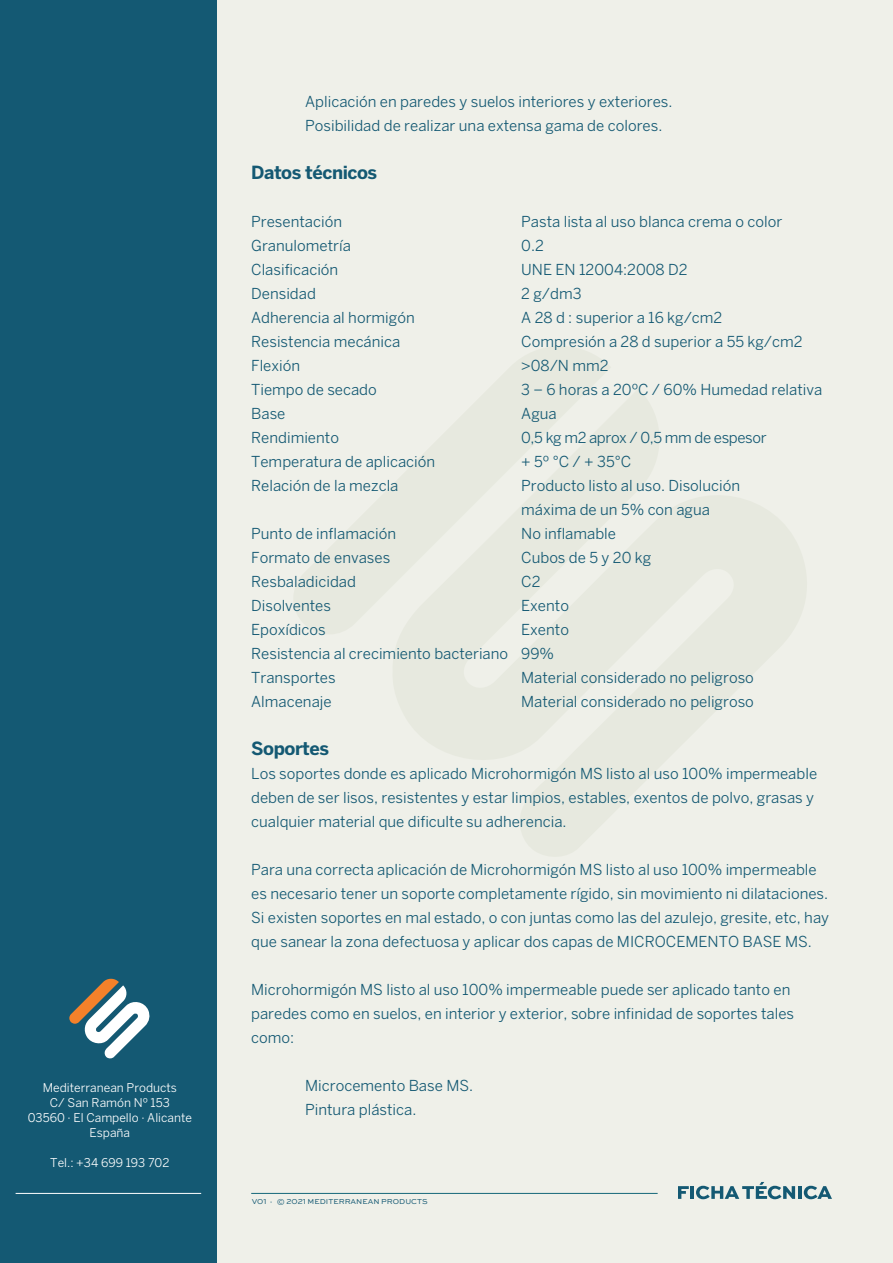
<style>
.page{position:relative;width:893px;height:1263px;background:#eff0e9}
.page>*{position:absolute;margin:0;border:0;box-sizing:border-box;transform-origin:0 0}
.t1{font:700 18px "Benton Sans";letter-spacing:-.025em;color:#145973}
.t2{font:15px/24px "Benton Sans";color:#145973}
.t3{font:15px "Benton Sans";letter-spacing:-.025em;color:#145973}
.t4{font:12px/15px "Benton Sans";color:#fff;text-align:center}
.t5{font:7.5px "Sweet Sans Pro";color:#145973}
</style>
<div class="page">
<svg style="left:678px;top:1186px;width:11px;height:13px"></svg>
<hr style="left:690px;top:1186px;width:4px;height:13px;background:#145973">
<svg style="left:696px;top:1182px;width:99px;height:17px"></svg>
<hr style="left:798px;top:1186px;width:4px;height:13px;background:#145973">
<svg style="left:804px;top:1186px;width:28px;height:13px"></svg>
<hr style="left:251px;top:1193px;width:407px;height:1px;background:#156779">
<div style="left:0;top:0;width:217px;height:1263px;background:#145973"></div>
<svg style="left:69px;top:978px;width:81px;height:81px"></svg>
<hr style="left:16px;top:1193px;width:185px;height:1px;background:#fff">
<p class="t4" style="left:28px;top:1080px;width:166px">Mediterranean Products<br>C/ San Ramón Nº 153<br>03560 · El Campello · Alicante<br>España</p>
<p class="t4" style="left:50px;top:1155px;width:121px">Tel.: +34 699 193 702</p>
<p class="t2" style="left:305px;top:89px;width:369px">Aplicación en paredes y suelos interiores y exteriores.<br>Posibilidad de realizar una extensa gama de colores.</p>
<p class="t1" style="left:251px;top:161px;width:127px">Datos técnicos</p>
<p class="t2" style="left:251px;top:209px;width:92px">Presentación</p>
<p class="t2" style="left:521px;top:209px;width:263px">Pasta lista al uso blanca crema o color</p>
<p class="t2" style="left:251px;top:233px;width:101px">Granulometría</p>
<p class="t2" style="left:521px;top:233px;width:24px">0.2</p>
<p class="t2" style="left:251px;top:257px;width:89px">Clasificación</p>
<p class="t2" style="left:521px;top:257px;width:168px">UNE EN 12004:2008 D2</p>
<p class="t2" style="left:251px;top:281px;width:66px">Densidad</p>
<p class="t2" style="left:521px;top:281px;width:62px">2 g/dm3</p>
<p class="t2" style="left:251px;top:305px;width:165px">Adherencia al hormigón</p>
<p class="t2" style="left:521px;top:305px;width:203px">A 28 d : superior a 16 kg/cm2</p>
<p class="t2" style="left:251px;top:329px;width:151px">Resistencia mecánica</p>
<p class="t2" style="left:521px;top:329px;width:283px">Compresión a 28 d superior a 55 kg/cm2</p>
<p class="t2" style="left:251px;top:353px;width:50px">Flexión</p>
<p class="t2" style="left:521px;top:353px;width:89px">&gt;08/N mm2</p>
<p class="t2" style="left:251px;top:377px;width:127px">Tiempo de secado</p>
<p class="t2" style="left:521px;top:377px;width:303px">3 − 6 horas a 20ºC / 60% Humedad relativa</p>
<p class="t2" style="left:251px;top:401px;width:36px">Base</p>
<p class="t2" style="left:521px;top:401px;width:37px">Agua</p>
<p class="t2" style="left:251px;top:425px;width:89px">Rendimiento</p>
<p class="t3" style="left:521px;top:428px;width:247px">0,5 kg m2 aprox / 0,5 mm de espesor</p>
<p class="t2" style="left:251px;top:449px;width:185px">Temperatura de aplicación</p>
<p class="t2" style="left:521px;top:449px;width:112px">+ 5º °C / + 35°C</p>
<p class="t2" style="left:251px;top:473px;width:149px">Relación de la mezcla</p>
<p class="t2" style="left:521px;top:473px;width:220px">Producto listo al uso. Disolución máxima de un 5% con agua</p>
<p class="t2" style="left:251px;top:521px;width:146px">Punto de inflamación</p>
<p class="t2" style="left:521px;top:521px;width:96px">No inflamable</p>
<p class="t2" style="left:251px;top:545px;width:141px">Formato de envases</p>
<p class="t2" style="left:521px;top:545px;width:132px">Cubos de 5 y 20 kg</p>
<p class="t2" style="left:251px;top:569px;width:106px">Resbaladicidad</p>
<p class="t2" style="left:521px;top:569px;width:21px">C2</p>
<p class="t2" style="left:251px;top:593px;width:81px">Disolventes</p>
<p class="t2" style="left:521px;top:593px;width:49px">Exento</p>
<p class="t2" style="left:251px;top:617px;width:76px">Epoxídicos</p>
<p class="t2" style="left:251px;top:617px;width:319px;text-indent:270px">Exento<br>Resistencia al crecimiento bacteriano 99%<br>Transportes</p>
<p class="t2" style="left:521px;top:665px;width:234px">Material considerado no peligroso</p>
<p class="t2" style="left:251px;top:689px;width:82px">Almacenaje</p>
<p class="t2" style="left:521px;top:689px;width:234px">Material considerado no peligroso</p>
<p class="t1" style="left:251px;top:737px;width:79px">Soportes</p>
<p class="t2" style="left:251px;top:761px;width:567px">Los soportes donde es aplicado Microhormigón MS listo al uso 100% impermeable deben de ser lisos, resistentes y estar limpios, estables, exentos de polvo, grasas y cualquier material que dificulte su adherencia.</p>
<p class="t2" style="left:251px;top:857px;width:579px">Para una correcta aplicación de Microhormigón MS listo al uso 100% impermeable es necesario tener un soporte completamente rígido, sin movimiento ni dilataciones.<br>Si existen soportes en mal estado, o con juntas como las del azulejo, gresite, etc, hay que sanear la zona defectuosa y aplicar dos capas de MICROCEMENTO BASE MS.</p>
<p class="t2" style="left:251px;top:977px;width:544px">Microhormigón MS listo al uso 100% impermeable puede ser aplicado tanto en paredes como en suelos, en interior y exterior, sobre infinidad de soportes tales como:</p>
<p class="t2" style="left:305px;top:1073px;width:169px">Microcemento Base MS.<br>Pintura plástica.</p>
<p class="t5" style="left:252px;top:1196px;width:177px">V01 · © 2021 MEDITERRANEAN PRODUCTS</p>
</div>
